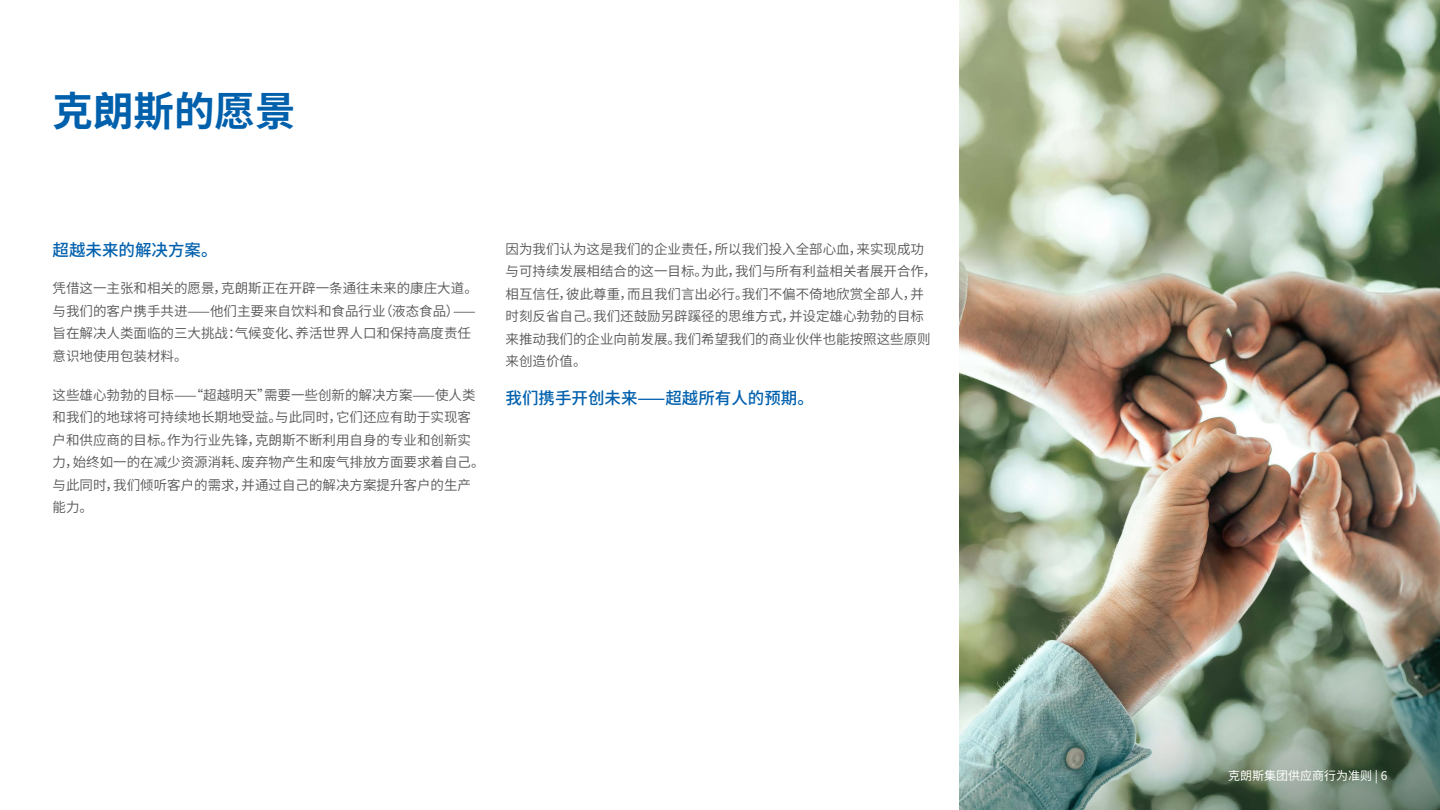
<style>
.page{position:relative;width:1440px;height:810px;background:#fff}
.page>*{position:absolute;margin:0;border:0;box-sizing:border-box;transform-origin:0 0}
.t1{font:700 40.5px "Noto Sans CJ Ksc";color:#0060ac}
.t2{font:500 16.5px "Noto Sans CJ Ksc";color:#0060ad}
.t3{font:600 13.5px/22.5px "Noto Sans CJ Ksc";color:#555}
.t4{font:12px "Noto Sans CJ Ksc";color:#fff}
</style>
<div class="page">
<img style="left:959px;top:0;width:481px;height:810px">
<h1 class="t1" style="left:52px;top:88px;width:244px">克朗斯的愿景</h1>
<p class="t2" style="left:52px;top:241px;width:167px">超越未来的解决方案。</p>
<p class="t3" style="left:52px;top:278px;width:427px">凭借这一主张和相关的愿景，克朗斯正在开辟一条通往未来的康庄大道。与我们的客户携手共进——他们主要来自饮料和食品行业（液态食品）——旨在解决人类面临的三大挑战：气候变化、养活世界人口和保持高度责任意识地使用包装材料。</p>
<p class="t3" style="left:52px;top:384px;width:434px">这些雄心勃勃的目标——“超越明天”需要一些创新的解决方案——使人类和我们的地球将可持续地长期地受益。与此同时，它们还应有助于实现客户和供应商的目标。作为行业先锋，克朗斯不断利用自身的专业和创新实力，始终如一的在减少资源消耗、废弃物产生和废气排放方面要求着自己。与此同时，我们倾听客户的需求，并通过自己的解决方案提升客户的生产能力。</p>
<p class="t3" style="left:506px;top:238px;width:433px">因为我们认为这是我们的企业责任，所以我们投入全部心血，来实现成功与可持续发展相结合的这一目标。为此，我们与所有利益相关者展开合作，相互信任，彼此尊重，而且我们言出必行。我们不偏不倚地欣赏全部人，并时刻反省自己。我们还鼓励另辟蹊径的思维方式，并设定雄心勃勃的目标来推动我们的企业向前发展。我们希望我们的商业伙伴也能按照这些原则来创造价值。</p>
<p class="t2" style="left:506px;top:389px;width:310px">我们携手开创未来——超越所有人的预期。</p>
<p class="t4" style="left:1228px;top:769px;width:161px">克朗斯集团供应商行为准则 | 6</p>
</div>
